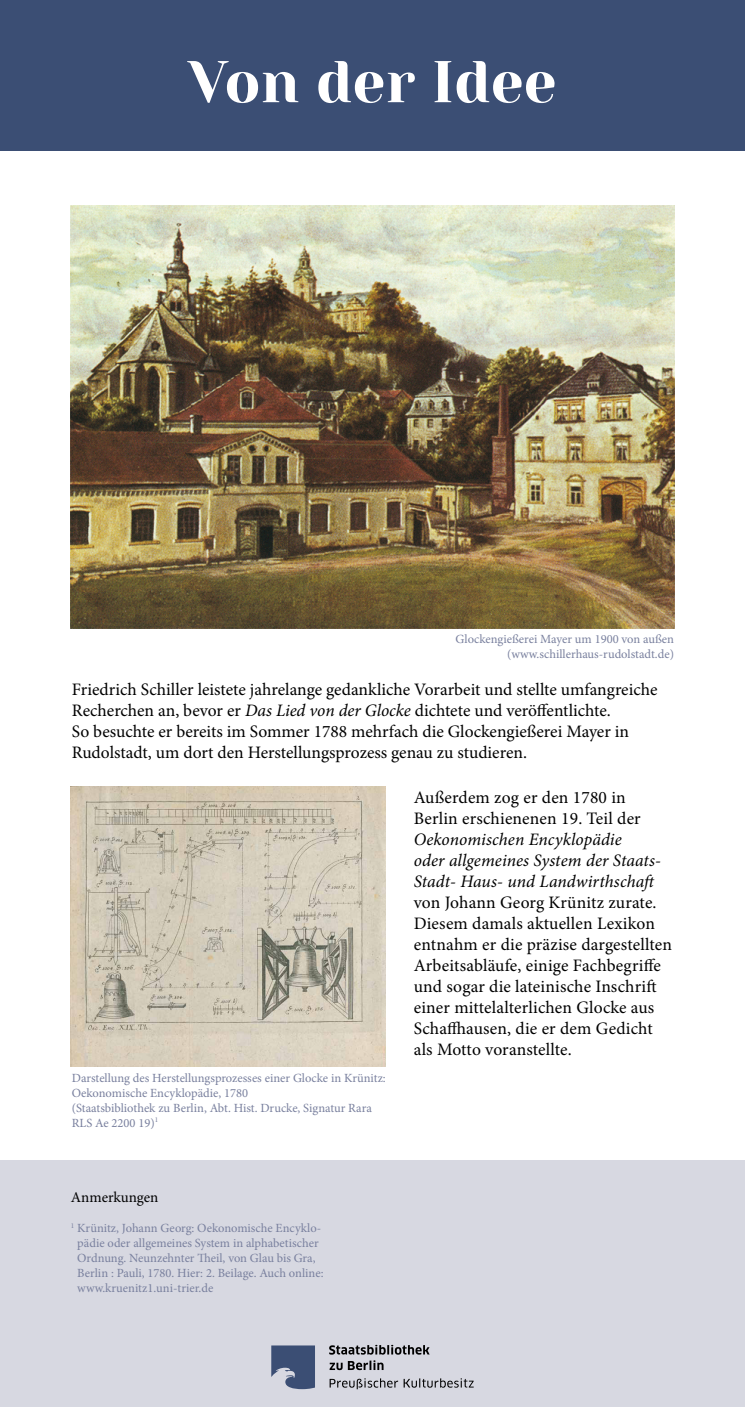
<style>
.page{position:relative;width:745px;height:1407px;background:#fff}
.page>*{position:absolute;margin:0;border:0;box-sizing:border-box;transform-origin:0 0}
.t1{font:58.75px "Yeseva One";color:#fff}
.t2{font:17.5px/21px "Minion Pro";color:#000}
.t3{font:italic 17.5px/21px "Minion Pro";letter-spacing:.005em;color:#000}
.t4{font:15px "Minion Pro";letter-spacing:-.005em;color:#000}
.t5{font:12.5px/15px "Minion Pro";color:#79809e}
.s1{font-style:italic}
</style>
<div class="page">
<div style="left:0;top:0;width:744px;height:151px;background:#3b4e74"></div>
<div style="left:0;top:1160px;width:744px;height:247px;background:#d7d8e1"></div>
<svg style="left:271px;top:1345px;width:44px;height:44px"></svg>
<svg style="left:329px;top:1378px;width:144px;height:11px"></svg>
<svg style="left:329px;top:1360px;width:54px;height:10px"></svg>
<svg style="left:329px;top:1345px;width:100px;height:9px"></svg>
<img style="left:70px;top:206px;width:604px;height:423px">
<img style="left:71px;top:787px;width:314px;height:280px">
<h1 class="t1" style="left:188px;top:48px;width:369px">Von der Idee</h1>
<p class="t5" style="left:455px;top:633px;width:220px;text-align:right">Glockengießerei Mayer um 1900 von außen (www.schillerhaus-rudolstadt.de)</p>
<p class="t2" style="left:72px;top:681px;width:586px">Friedrich Schiller leistete jahrelange gedankliche Vorarbeit und stellte umfangreiche Recherchen an, bevor er <span class="s1">Das Lied von der Glocke</span> dichtete und veröfentlichte.<br>So besuchte er bereits im Sommer 1788 mehrfach die Glockengießerei Mayer in Rudolstadt, um dort den Herstellungsprozess genau zu studieren.</p>
<p class="t5" style="left:72px;top:1071px;width:315px">Darstellung des Herstellungsprozesses einer Glocke in Krünitz:<br>Oekonomische Encyklopädie, 1780<br>(Staatsbibliothek zu Berlin, Abt. Hist. Drucke, Signatur Rara RLS Ae 2200 19)<sup>1</sup></p>
<p class="t4" style="left:71px;top:1191px;width:89px">Anmerkungen</p>
<p class="t5" style="left:77px;top:1221px;width:247px;text-indent:-6px"><sup>1</sup> Krünitz, Johann Georg: Oekonomische Encyklo&shy;pädie oder allgemeines System in alphabetischer Ordnung. Neunzehnter heil, von Glau bis Gra, Berlin : Pauli, 1780. Hier: 2. Beilage. Auch online: www.kruenitz1.uni-trier.de</p>
<p class="t2" style="left:413px;top:788px;width:228px">Außerdem zog er den 1780 in<br>Berlin erschienenen 19. Teil der</p>
<p class="t3" style="left:413px;top:830px;width:249px">Oekonomischen Encyklopädie<br>oder allgemeines System der Staats-<br>Stadt- Haus- und Landwirthschat</p>
<p class="t2" style="left:413px;top:893px;width:260px">von Johann Georg Krünitz zurate.<br>Diesem damals aktuellen Lexikon entnahm er die präzise dargestellten Arbeitsabläufe, einige Fachbegrife und sogar die lateinische Inschrit einer mittelalterlichen Glocke aus Schahausen, die er dem Gedicht als Motto voranstellte.</p>
</div>
